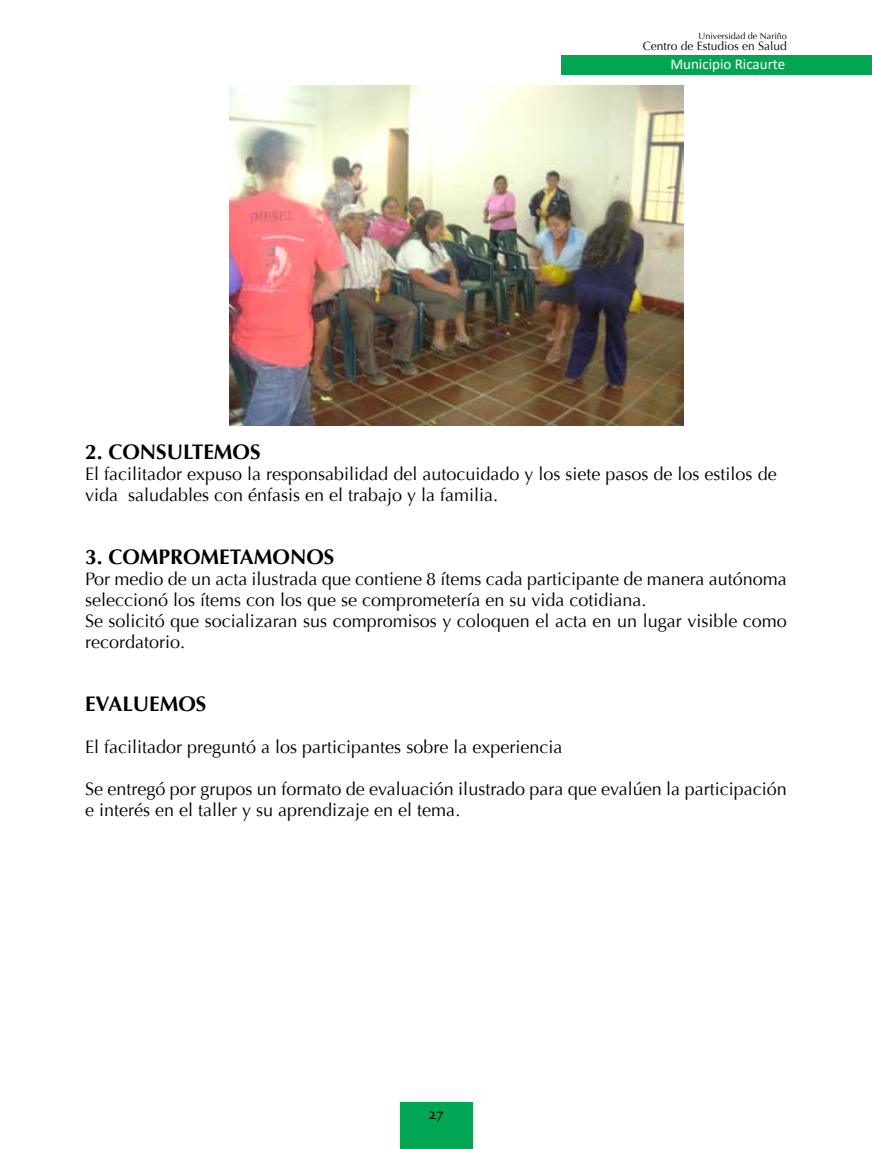
<style>
.page{position:relative;width:872px;height:1149px;background:#fff}
.page>*{position:absolute;margin:0;border:0;box-sizing:border-box;transform-origin:0 0}
.t1{font:700 21px "Optima";color:#000}
.t2{font:18px/21px "Optima";color:#000}
.t3{font:15px "Calibri";color:#fff}
.t4{font:15px "Skia";color:#000}
.t5{font:12px "Optima";color:#000}
.t6{font:9px "Optima";color:#000}
</style>
<div class="page">
<div style="left:561px;top:55px;width:311px;height:19px;background:#00a651"></div>
<div style="left:400px;top:1101px;width:72px;height:47px;background:#00a651"></div>
<img style="left:230px;top:85px;width:453px;height:340px">
<p class="t6" style="left:698px;top:31px;width:90px">Universidad de Nariño</p>
<p class="t5" style="left:643px;top:39px;width:146px">Centro de Estudios en Salud</p>
<p class="t3" style="left:670px;top:54px;width:116px">Municipio Ricaurte</p>
<p class="t1" style="left:85px;top:439px;width:177px">2. CONSULTEMOS</p>
<p class="t2" style="left:85px;top:463px;width:693px">El facilitador expuso la responsabilidad del autocuidado y los siete pasos de los estilos de vida saludables con énfasis en el trabajo y la familia.</p>
<p class="t1" style="left:85px;top:544px;width:251px">3. COMPROMETAMONOS</p>
<p class="t2" style="left:85px;top:568px;width:703px">Por medio de un acta ilustrada que contiene 8 ítems cada participante de manera autónoma seleccionó los ítems con los que se comprometería en su vida cotidiana.<br>Se solicitó que socializaran sus compromisos y coloquen el acta en un lugar visible como recordatorio.</p>
<p class="t1" style="left:85px;top:691px;width:123px">EVALUEMOS</p>
<p class="t2" style="left:85px;top:736px;width:479px">El facilitador preguntó a los participantes sobre la experiencia</p>
<p class="t2" style="left:85px;top:778px;width:703px">Se entregó por grupos un formato de evaluación ilustrado para que evalúen la participación e interés en el taller y su aprendizaje en el tema.</p>
<p class="t4" style="left:428px;top:1105px;width:16px">27</p>
</div>
